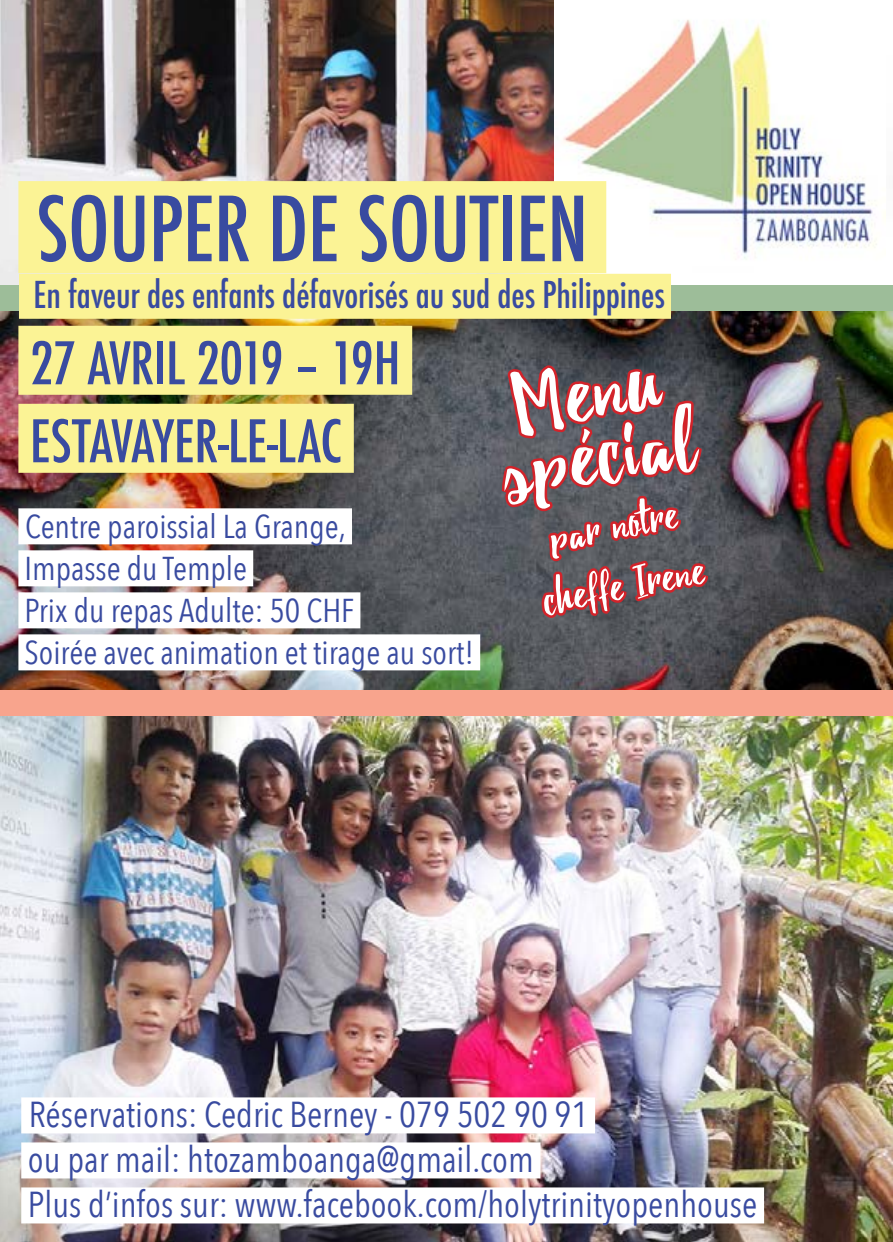
<style>
.page{position:relative;width:893px;height:1242px;background:#fff}
.page>*{position:absolute;margin:0;border:0;box-sizing:border-box;transform-origin:0 0}
.t1{font:91.8px "Beacon";color:#fff}
.t2{font:500 condensed 87px "Futura";letter-spacing:-.005em;color:#394ba0}
.t3{font:500 condensed 57px/78px "Futura";letter-spacing:-.01em;color:#394ba0}
.t4{font:45px/60px "Beacon";color:#fff;text-align:center}
.t5{font:36px/45px "Avenir Next Condensed";color:#394ba0}
.t6{font:500 condensed 36px "Futura";letter-spacing:-.005em;color:#394ba0}
.t7{font:33px/42px "Avenir Next Condensed";color:#394ba0}
</style>
<div class="page">
<img style="left:0;top:0;width:893px;height:690px">
<img style="left:554px;top:0;width:332px;height:266px">
<img style="left:0;top:715px;width:893px;height:527px">
<div style="left:0;top:285px;width:893px;height:25px;background:#9dbd99"></div>
<div style="left:0;top:690px;width:893px;height:25px;background:#f8a48d"></div>
<div style="left:18px;top:326px;width:394px;height:69px;background:#fbf395"></div>
<div style="left:18px;top:404px;width:336px;height:69px;background:#fbf395"></div>
<div style="left:18px;top:508px;width:334px;height:36px;background:#fff"></div>
<div style="left:18px;top:550px;width:235px;height:36px;background:#fff"></div>
<div style="left:18px;top:592px;width:342px;height:36px;background:#fff"></div>
<div style="left:18px;top:634px;width:462px;height:36px;background:#fff"></div>
<div style="left:21px;top:1097px;width:574px;height:36px;background:#fff"></div>
<div style="left:21px;top:1142px;width:519px;height:36px;background:#fff"></div>
<div style="left:21px;top:1187px;width:743px;height:36px;background:#fff"></div>
<div style="left:18px;top:181px;width:588px;height:92px;background:#fbf395"></div>
<div style="left:19px;top:274px;width:652px;height:45px;background:#fbf395"></div>
<img style="left:490px;top:259px;width:221px;height:523px">
<h2 class="t2" style="left:36px;top:173px;width:554px">SOUPER DE SOUTIEN</h2>
<p class="t6" style="left:34px;top:272px;width:633px">En faveur des enfants défavorisés au sud des Philippines</p>
<h3 class="t3" style="left:30px;top:324px;width:372px">27 AVRIL 2019 – 19H<br>ESTAVAYER L E- -LAC</h3>
<p class="t7" style="left:25px;top:504px;width:451px">Centre paroissial La Grange,<br>Impasse du Temple<br>Prix du repas Adulte: 50 CHF<br>Soirée avec animation et tirage au sort!</p>
<h1 class="t1" style="left:505px;top:350px;width:146px;rotate:-11deg">Menu</h1>
<h1 class="t1" style="left:490px;top:417px;width:199px;rotate:-11deg">spécial</h1>
<p class="t4" style="left:526px;top:514px;width:164px;rotate:-11deg">par notre cheffe Irene</p>
<p class="t5" style="left:28px;top:1090px;width:731px">Réservations: Cedric Berney - 079 502 90 91<br>ou par mail: htozamboanga@gmail.com<br>Plus ’d infos sur: www.facebook.com/holytrinityopenhouse</p>
</div>
